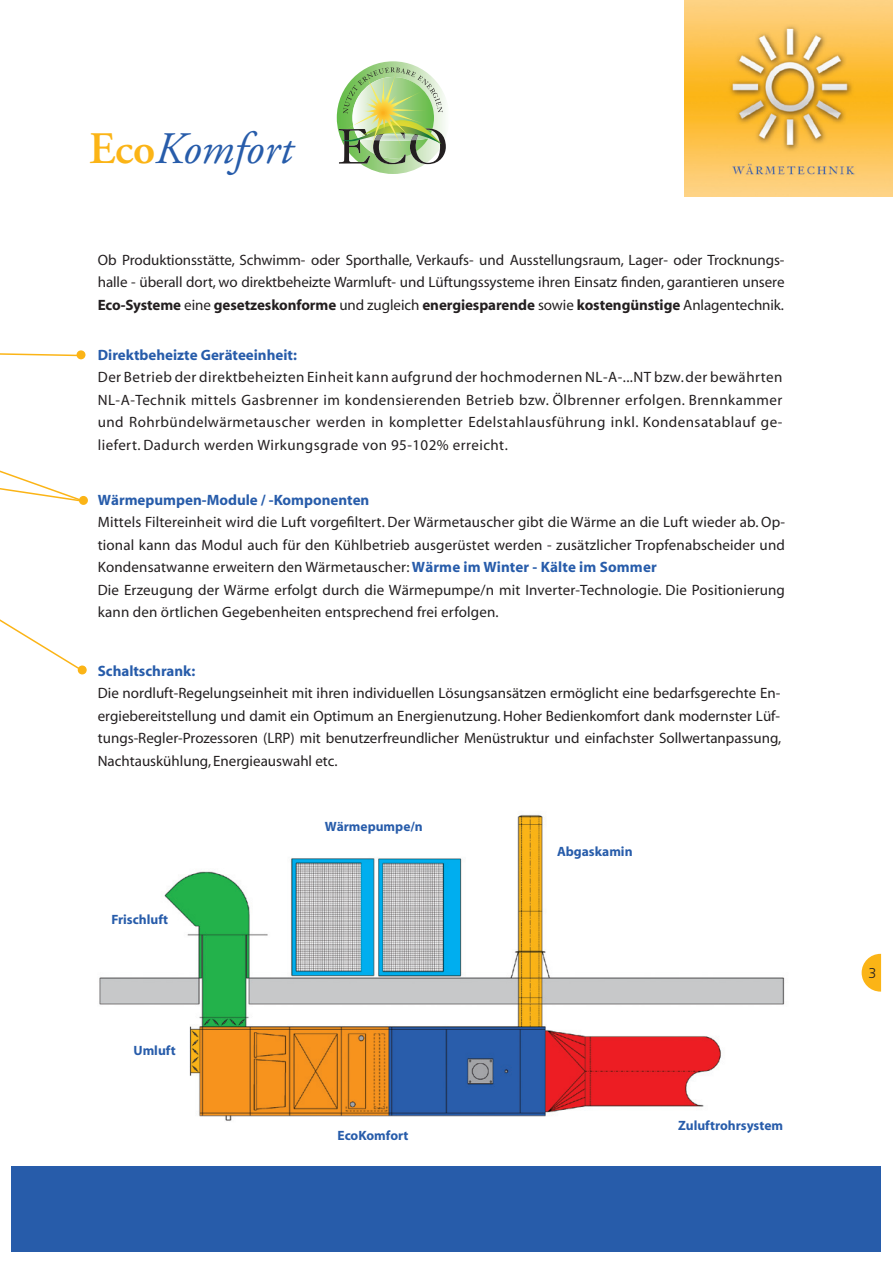
<style>
.page{position:relative;width:893px;height:1263px;background:#fff}
.page>*{position:absolute;margin:0;border:0;box-sizing:border-box;transform-origin:0 0}
.t1{font:italic 45px "Adobe Garamond Pro";color:#275caa}
.t2{font:15px/22.5px "Myriad";letter-spacing:.01em;color:#231f20;text-align:justify}
.t3{font:700 15px "Myriad";color:#275caa}
.t4{font:300 14.25px "Frutiger";color:#231f20}
.t5{font:700 13.5px "Myriad";color:#275caa}
.s1{font-family:"Adobe Garamond";font-weight:600;font-style:normal;color:#fbb416}
.s2{font-weight:700}
.s3{font-weight:700;color:#275caa}
</style>
<div class="page">
<img style="left:337px;top:61px;width:109px;height:113px">
<svg style="left:862px;top:954px;width:19px;height:37px"></svg>
<img style="left:685px;top:0;width:208px;height:196px">
<div style="left:12px;top:1166px;width:869px;height:85px;background:#275caa"></div>
<svg style="left:0;top:351px;width:86px;height:320px"></svg>
<div style="left:79px;top:666px;width:7px;height:8px;background:#fbb416;border-radius:50%"></div>
<div style="left:78px;top:665px;width:9px;height:9px;border:2px solid #fbb416;border-radius:50%"></div>
<div style="left:77px;top:351px;width:8px;height:8px;background:#fbb416;border-radius:50%"></div>
<div style="left:77px;top:350px;width:8px;height:9px;border:2px solid #fbb416;border-radius:50%"></div>
<div style="left:80px;top:497px;width:7px;height:7px;background:#fbb416;border-radius:50%"></div>
<div style="left:79px;top:496px;width:9px;height:9px;border:2px solid #fbb416;border-radius:50%"></div>
<img style="left:99px;top:814px;width:686px;height:307px">
<h1 class="t1" style="left:89px;top:121px;width:205px"><span class="s1">Eco</span>Komfort</h1>
<p class="t2" style="left:98px;top:249px;width:688px">Ob Produktionsstätte, Schwimm- oder Sporthalle, Verkaufs- und Ausstellungsraum, Lager- oder Trocknungs&shy;halle - überall dort, wo direktbeheizte Warmluft- und Lüftungssysteme ihren Einsatz finden, garantieren unsere <span class="s2">Eco-Systeme</span> eine <span class="s2">gesetzeskonforme</span> und zugleich <span class="s2">energiesparende</span> sowie <span class="s2">kostengünstige</span> Anlagentechnik.</p>
<p class="t3" style="left:98px;top:347px;width:201px">Direktbeheizte Geräteeinheit:</p>
<p class="t2" style="left:98px;top:367px;width:686px">Der Betrieb der direktbeheizten Einheit kann aufgrund der hochmodernen NL-A-...NT bzw. der bewährten NL-A-Technik mittels Gasbrenner im kondensierenden Betrieb bzw. Ölbrenner erfolgen. Brennkammer und Rohrbündelwärmetauscher werden in kompletter Edelstahlausführung inkl. Kondensatablauf ge&shy;liefert. Dadurch werden Wirkungsgrade von 95-102% erreicht.</p>
<p class="t3" style="left:98px;top:492px;width:273px">Wärmepumpen-Module / -Komponenten</p>
<p class="t2" style="left:98px;top:512px;width:689px;text-align:left">Mittels Filtereinheit wird die Luft vorgefiltert. Der Wärmetauscher gibt die Wärme an die Luft wieder ab. Op&shy;tional kann das Modul auch für den Kühlbetrieb ausgerüstet werden - zusätzlicher Tropfenabscheider und Kondensatwanne erweitern den Wärmetauscher: <span class="s3">Wärme im Winter - Kälte im Sommer<br></span>Die Erzeugung der Wärme erfolgt durch die Wärmepumpe/n mit Inverter-Technologie. Die Positionierung kann den örtlichen Gegebenheiten entsprechend frei erfolgen.</p>
<p class="t3" style="left:98px;top:663px;width:99px">Schaltschrank:</p>
<p class="t2" style="left:98px;top:683px;width:685px">Die nordluft-Regelungseinheit mit ihren individuellen Lösungsansätzen ermöglicht eine bedarfsgerechte En&shy;ergiebereitstellung und damit ein Optimum an Energienutzung. Hoher Bedienkomfort dank modernster Lüf&shy;tungs-Regler-Prozessoren (LRP) mit benutzerfreundlicher Menüstruktur und einfachster Sollwertanpassung, Nachtauskühlung, Energieauswahl etc.</p>
<p class="t5" style="left:111px;top:913px;width:58px">Frischluft</p>
<p class="t5" style="left:134px;top:1043px;width:44px">Umluft</p>
<p class="t5" style="left:325px;top:819px;width:100px">Wärmepumpe/n</p>
<p class="t5" style="left:338px;top:1128px;width:72px">EcoKomfort</p>
<p class="t5" style="left:557px;top:845px;width:77px">Abgaskamin</p>
<p class="t5" style="left:678px;top:1119px;width:106px">Zuluftrohrsystem</p>
<p class="t4" style="left:868px;top:965px;width:9px">3</p>
</div>
